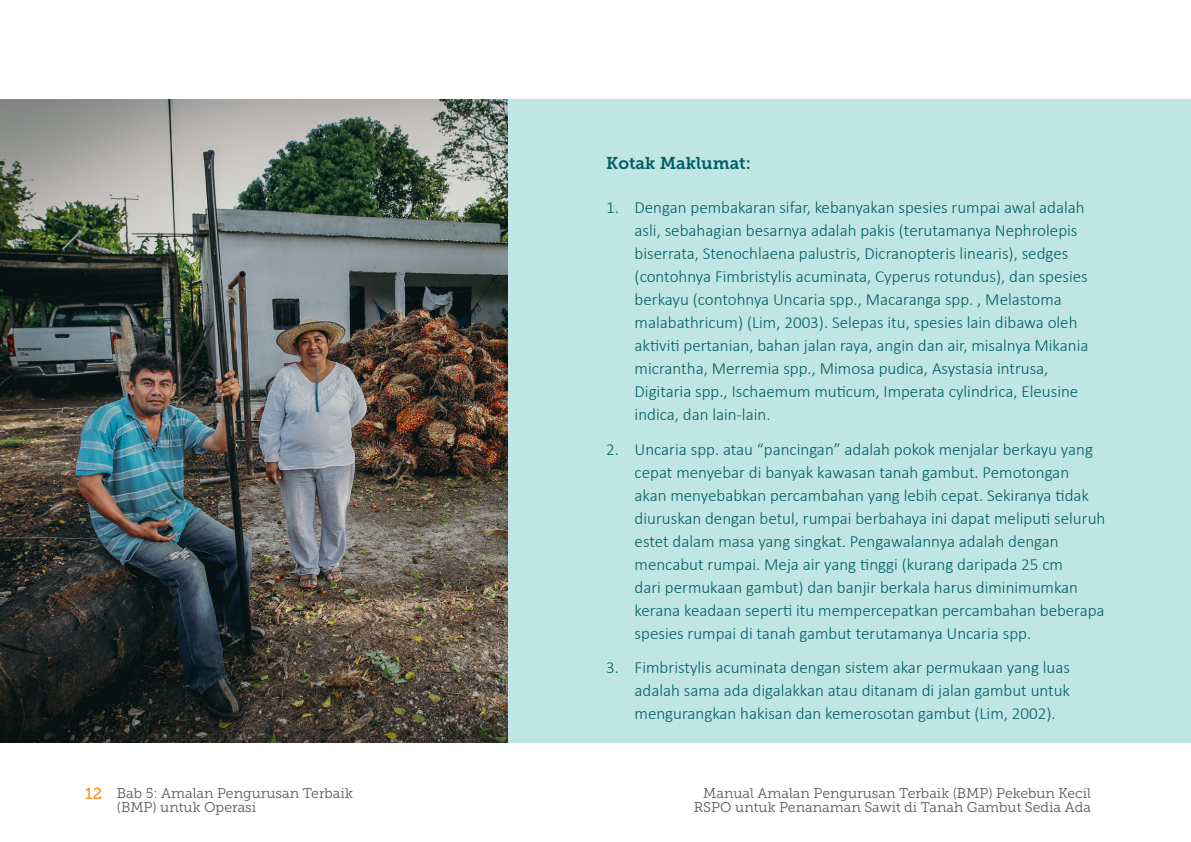
<style>
.page{position:relative;width:1191px;height:842px;background:#fff}
.page>*{position:absolute;margin:0;border:0;box-sizing:border-box;transform-origin:0 0}
.t1{font:300 17px/23px "Calibri";color:#025f63}
.t2{font:17px "Museo Slab 700";color:#025f63}
.t3{font:14px/14px "Museo Slab 300";color:#58595b}
.s1{font-family:"Museo Slab 500";font-size:16px;color:#f78f1e}
</style>
<div class="page">
<div style="left:493px;top:99px;width:698px;height:644px;background:#c0e5e5"></div>
<img style="left:0;top:99px;width:507px;height:644px">
<p class="t2" style="left:606px;top:153px;width:146px">Kotak Maklumat:</p>
<p class="t1" style="left:634px;top:196px;width:455px;text-indent:-28px">1. Dengan pembakaran sifar, kebanyakan spesies rumpai awal adalah asli, sebahagian besarnya adalah pakis (terutamanya Nephrolepis biserrata, Stenochlaena palustris, Dicranopteris linearis), sedges (contohnya Fimbristylis acuminata, Cyperus rotundus), dan spesies berkayu (contohnya Uncaria spp., Macaranga spp. , Melastoma malabathricum) (Lim, 2003). Selepas itu, spesies lain dibawa oleh aktiviti pertanian, bahan jalan raya, angin dan air, misalnya Mikania micrantha, Merremia spp., Mimosa pudica, Asystasia intrusa, Digitaria spp., Ischaemum muticum, Imperata cylindrica, Eleusine indica, dan lain-lain.</p>
<p class="t1" style="left:634px;top:437px;width:472px;text-indent:-28px">2. Uncaria spp. atau “pancingan” adalah pokok menjalar berkayu yang cepat menyebar di banyak kawasan tanah gambut. Pemotongan akan menyebabkan percambahan yang lebih cepat. Sekiranya tidak diuruskan dengan betul, rumpai berbahaya ini dapat meliputi seluruh estet dalam masa yang singkat. Pengawalannya adalah dengan mencabut rumpai. Meja air yang tinggi (kurang daripada 25 cm<br>dari permukaan gambut) dan banjir berkala harus diminimumkan kerana keadaan seperti itu mempercepatkan percambahan beberapa spesies rumpai di tanah gambut terutamanya Uncaria spp.</p>
<p class="t1" style="left:634px;top:656px;width:437px;text-align:justify;text-indent:-28px">3. Fimbristylis acuminata dengan sistem akar permukaan yang luas adalah sama ada digalakkan atau ditanam di jalan gambut untuk mengurangkan hakisan dan kemerosotan gambut (Lim, 2002).</p>
<p class="t3" style="left:117px;top:786px;width:237px;text-indent:-32px"><span class="s1">12</span> Bab 5: Amalan Pengurusan Terbaik (BMP) untuk Operasi</p>
<p class="t3" style="left:694px;top:786px;width:399px;text-align:right">Manual Amalan Pengurusan Terbaik (BMP) Pekebun Kecil<br>RSPO untuk Penanaman Sawit di Tanah Gambut Sedia Ada</p>
</div>
